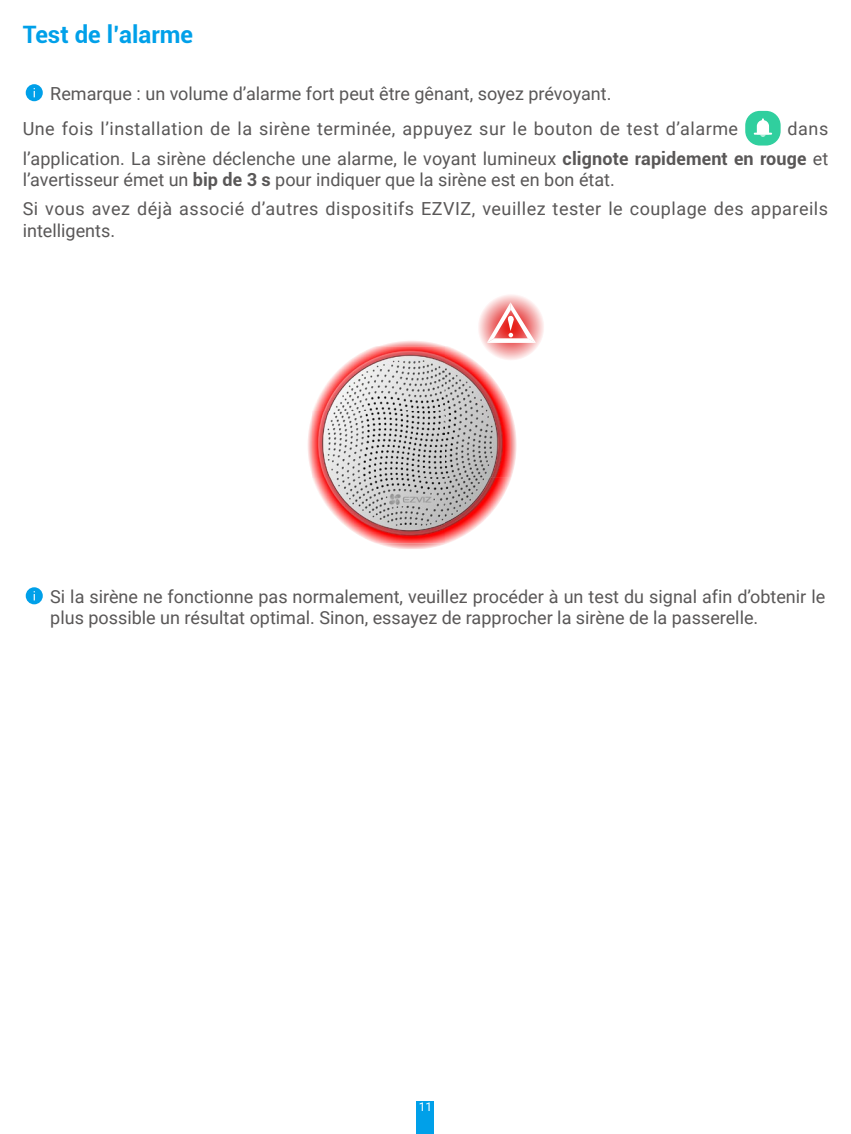
<style>
.page{position:relative;width:851px;height:1134px;background:#fff}
.page>*{position:absolute;margin:0;border:0;box-sizing:border-box;transform-origin:0 0}
.t1{font:700 24px "Roboto";color:#00a0e9}
.t2{font:18px/35px "Roboto";letter-spacing:.03em;color:#595757}
.t3{font:18px/30px "Roboto";color:#595757;text-align:right}
.t4{font:12px "Roboto";color:#fff}
.s1{font-weight:700}
</style>
<div class="page">
<div style="left:417px;top:1101px;width:17px;height:33px;background:#00a0e9"></div>
<div style="left:26px;top:84px;width:17px;height:17px;background:#00a0e9;border-radius:50%"></div>
<div style="left:745px;top:111px;width:35px;height:35px;background:#30cf9e;border-radius:14px"></div>
<svg style="left:753px;top:118px;width:19px;height:19px"></svg>
<svg style="left:307px;top:341px;width:209px;height:208px"></svg>
<img style="left:312px;top:346px;width:199px;height:197px">
<svg style="left:477px;top:293px;width:67px;height:68px"></svg>
<svg style="left:486px;top:302px;width:50px;height:41px"></svg>
<div style="left:26px;top:587px;width:17px;height:17px;background:#00a0e9;border-radius:50%"></div>
<h1 class="t1" style="left:23px;top:18px;width:172px">Test de l’alarme</h1>
<p class="t2" style="left:23px;top:75px;width:716px;text-indent:28px">Remarque : un volume d’alarme fort peut être gênant, soyez prévoyant.<br>Une fois l’installation de la sirène terminée, appuyez sur le bouton de test d’alarme</p>
<p class="t3" style="left:23px;top:113px;width:807px">dans<br>l’application. La sirène déclenche une alarme, le voyant lumineux <span class="s1">clignote rapidement en rouge</span> et</p>
<p class="t2" style="left:23px;top:165px;width:806px;line-height:28.8px">l’avertisseur émet un <span class="s1">bip de 3 s</span> pour indiquer que la sirène est en bon état.<br>Si vous avez déjà associé d’autres dispositifs EZVIZ, veuillez tester le couplage des appareils</p>
<p class="t3" style="left:23px;top:214px;width:94px">intelligents.</p>
<p class="t3" style="left:50px;top:585px;width:776px;line-height:21.6px;text-align:left">Si la sirène ne fonctionne pas normalement, veuillez procéder à un test du signal afin d’obtenir le plus possible un résultat optimal. Sinon, essayez de rapprocher la sirène de la passerelle.</p>
<p class="t4" style="left:418px;top:1099px;width:15px">11</p>
</div>
